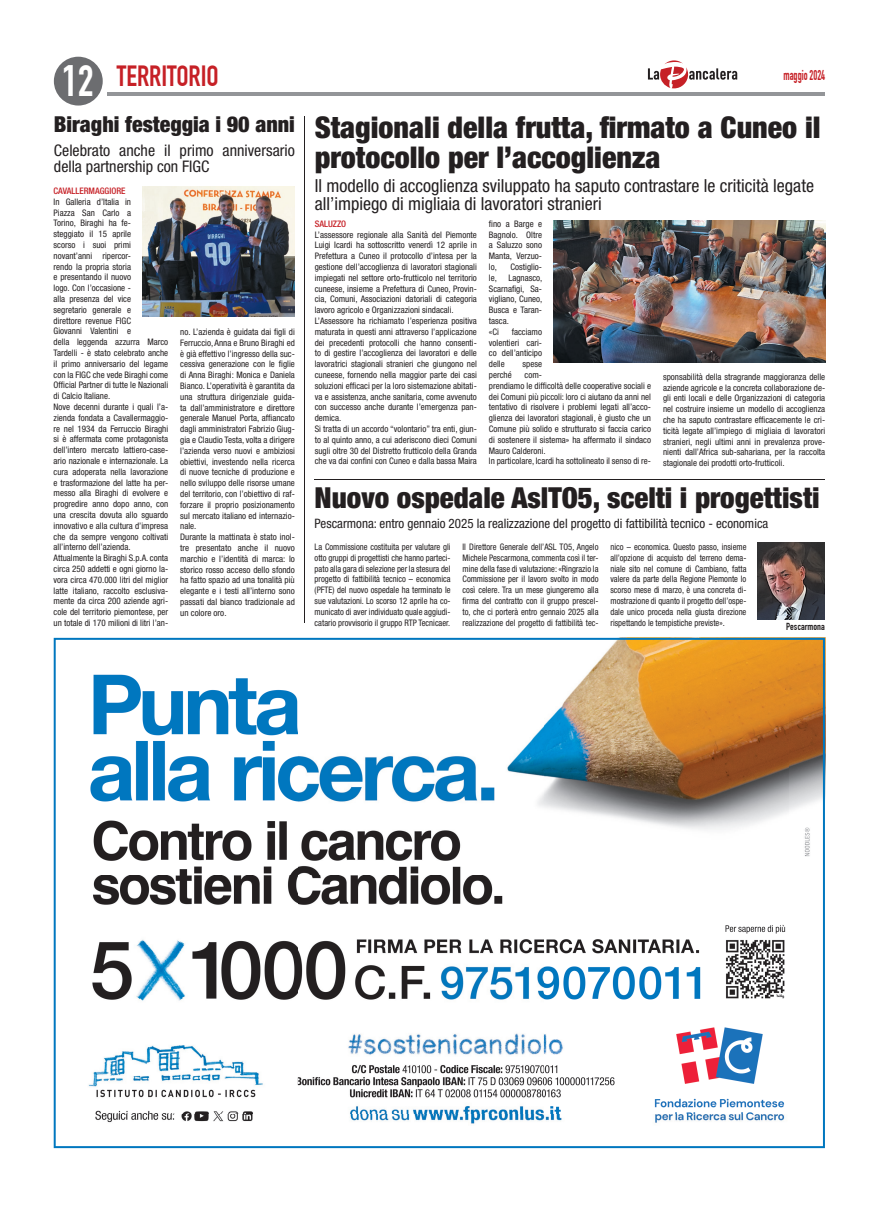
<style>
.page{position:relative;width:879px;height:1219px;background:#fff}
.page>*{position:absolute;margin:0;border:0;box-sizing:border-box;transform-origin:0 0}
.t1{font:700 43px "DIN Condensed";color:#fff}
.t2{font:900 condensed 30px/30px "Helvetica Neue LT Pro";color:#231f20}
.t3{font:900 condensed 29px "Helvetica Neue LT Pro";color:#231f20}
.t4{font:700 28.6px "DIN Condensed";color:#c62026}
.t5{font:900 condensed 22px "Helvetica Neue LT Pro";color:#231f20}
.t6{font:condensed 18px/18px "Helvetica Neue LT Pro";color:#231f20}
.t7{font:condensed 16px/16px "Helvetica Neue LT Pro";color:#231f20}
.t8{font:700 14px "DIN Condensed";color:#c62026;scale:.75 1}
.t9{font:condensed 13px "Helvetica Neue LT Pro";color:#231f20}
.t10{font:700 10px "DIN Condensed";color:#231f20}
.t11{font:condensed 9px/10.8px "Helvetica Neue LT Pro";color:#231f20}
.t12{font:condensed 9px/10.8px "Helvetica Neue LT Pro";color:#231f20;text-align:justify;scale:.95 1}
.t13{font:500 condensed 9px "Helvetica Neue LT Pro";color:#c62026}
</style>
<div class="page">
<svg style="left:54px;top:638px;width:771px;height:510px"></svg>
<div style="left:54px;top:57px;width:49px;height:49px;background:#6c6d70;border-radius:50%"></div>
<hr style="left:108px;top:93px;width:717px;height:3px;background:#939598">
<svg style="left:648px;top:60px;width:89px;height:28px"></svg>
<img style="left:142px;top:187px;width:152px;height:130px">
<img style="left:758px;top:542px;width:67px;height:77px">
<img style="left:553px;top:220px;width:272px;height:142px">
<hr style="left:304px;top:116px;width:1px;height:506px;background:#231f20">
<hr style="left:315px;top:480px;width:510px;height:1px;background:#231f20">
<h1 class="t1" style="left:62px;top:56px;width:33px">12</h1>
<h3 class="t8" style="left:783px;top:67px;width:57px">maggio 2024</h3>
<h3 class="t5" style="left:54px;top:111px;width:242px">Biraghi festeggia i 90 anni</h3>
<h3 class="t7" style="left:54px;top:142px;width:242px">Celebrato anche il primo anniversario della partnership con FIGC</h3>
<h3 class="t4" style="left:117px;top:59px;width:103px">TERRITORIO</h3>
<h2 class="t2" style="left:315px;top:112px;width:507px">Stagionali della frutta, firmato a Cuneo il protocollo per l’accoglienza</h2>
<h3 class="t6" style="left:315px;top:176px;width:501px">Il modello di accoglienza sviluppato ha saputo contrastare le criticità legate all’impiego di migliaia di lavoratori stranieri</h3>
<p class="t13" style="left:54px;top:185px;width:73px">CAVALLERMAGGIORE</p>
<p class="t11" style="left:54px;top:196px;width:116px">In Galleria d’Italia in<br>Piazza San Carlo a<br>Torino, Biraghi ha fe-<br>steggiato il 15 aprile<br>scorso i suoi primi novant’anni ripercor-<br>rendo la propria storia<br>e presentando il nuovo<br>logo. Con l’occasione -<br>alla presenza del vice<br>segretario generale e<br>direttore revenue FIGC<br>Giovanni Valentini e<br>della leggenda azzurra Marco<br>Tardelli - è stato celebrato anche il primo anniversario del legame con la FIGC che vede Biraghi come<br>Official Partner di tutte le Nazionali di Calcio Italiane.<br>Nove decenni durante i quali l’a&shy;zienda fondata a Cavallermaggio&shy;re nel 1934 da Ferruccio Biraghi si è affermata come protagonista dell’intero mercato lattiero-case&shy;ario nazionale e internazionale. La cura adoperata nella lavorazione e trasformazione del latte ha per&shy;messo alla Biraghi di evolvere e progredire anno dopo anno, con una crescita dovuta allo sguardo innovativo e alla cultura d’impresa che da sempre vengono coltivati all’interno dell’azienda.<br>Attualmente la Biraghi S.p.A. conta circa 250 addetti e ogni giorno la&shy;vora circa 470.000 litri del miglior latte italiano, raccolto esclusiva&shy;mente da circa 200 aziende agri&shy;cole del territorio piemontese, per un totale di 170 milioni di litri l’an-</p>
<p class="t13" style="left:315px;top:218px;width:33px">SALUZZO</p>
<p class="t11" style="left:315px;top:229px;width:164px">L’assessore regionale alla Sanità del Piemonte Luigi Icardi ha sottoscritto venerdì 12 aprile in Prefettura a Cuneo il protocollo d’intesa per la gestione dell’accoglienza di lavoratori stagionali impiegati nel settore orto-frutticolo nel territorio cuneese, insieme a Prefettura di Cuneo, Provin&shy;cia, Comuni, Associazioni datoriali di categoria lavoro agricolo e Organizzazioni sindacali.<br>L’Assessore ha richiamato l’esperienza positiva maturata in questi anni attraverso l’applicazione dei precedenti protocolli che hanno consenti&shy;to di gestire l’accoglienza dei lavoratori e delle lavoratrici stagionali stranieri che giungono nel cuneese, fornendo nella maggior parte dei casi soluzioni efficaci per la loro sistemazione abitati&shy;va e assistenza, anche sanitaria, come avvenuto con successo anche durante l’emergenza pan&shy;demica.<br>Si tratta di un accordo “volontario” tra enti, giun&shy;to al quinto anno, a cui aderiscono dieci Comuni sugli oltre 30 del Distretto frutticolo della Granda che va dai confini con Cuneo e dalla bassa Maira</p>
<p class="t11" style="left:489px;top:218px;width:55px;text-align:justify">fino a Barge e Bagnolo. Oltre a Saluzzo sono Manta, Verzuo&shy;lo,</p>
<p class="t11" style="left:510px;top:261px;width:33px">Costiglio-</p>
<p class="t11" style="left:489px;top:272px;width:55px;text-indent:19px">Lagnasco,<br>Scarnafigi, Sa&shy;vigliano, Cuneo,<br>Busca e Taran&shy;tasca.<br>«Ci</p>
<p class="t11" style="left:489px;top:272px;width:9px">le,</p>
<p class="t11" style="left:180px;top:326px;width:116px">no. L’azienda è guidata dai figli di Ferruccio, Anna e Bruno Biraghi ed è già effettivo l’ingresso della suc&shy;cessiva generazione con le figlie di Anna Biraghi: Monica e Daniela Bianco. L’operatività è garantita da una struttura dirigenziale guida&shy;ta dall’amministratore e direttore generale Manuel Porta, affiancato dagli amministratori Fabrizio Giug&shy;gia e Claudio Testa, volta a dirigere l’azienda verso nuovi e ambiziosi obiettivi, investendo nella ricerca di nuove tecniche di produzione e nello sviluppo delle risorse umane del territorio, con l’obiettivo di raf&shy;forzare il proprio posizionamento sul mercato italiano ed internazio&shy;nale.<br>Durante la mattinata è stato inol&shy;tre presentato anche il nuovo marchio e l’identità di marca: lo storico rosso acceso dello sfondo ha fatto spazio ad una tonalità più elegante e i testi all’interno sono passati dal bianco tradizionale ad un colore oro.</p>
<p class="t11" style="left:489px;top:326px;width:55px;text-align:justify;text-indent:23px">facciamo volentieri cari&shy;co dell’anticipo delle</p>
<p class="t11" style="left:522px;top:359px;width:21px">spese</p>
<p class="t11" style="left:489px;top:369px;width:24px">perché</p>
<p class="t11" style="left:489px;top:369px;width:164px;text-indent:36px">com-<br>prendiamo le difficoltà delle cooperative sociali e dei Comuni più piccoli: loro ci aiutano da anni nel tentativo di risolvere i problemi legati all’acco&shy;glienza dei lavoratori stagionali, è giusto che un Comune più solido e strutturato si faccia carico di sostenere il sistema» ha affermato il sindaco Mauro Calderoni.<br>In particolare, Icardi ha sottolineato il senso di re-</p>
<p class="t11" style="left:663px;top:371px;width:164px;text-align:justify">sponsabilità della stragrande maggioranza delle aziende agricole e la concreta collaborazione de&shy;gli enti locali e delle Organizzazioni di categoria nel costruire insieme un modello di accoglienza che ha saputo contrastare efficacemente le cri&shy;ticità legate all’impiego di migliaia di lavoratori stranieri, negli ultimi anni in prevalenza prove&shy;nienti dall’Africa sub-sahariana, per la raccolta stagionale dei prodotti orto-frutticoli.</p>
<h3 class="t3" style="left:315px;top:480px;width:506px">Nuovo ospedale AslTO5, scelti i progettisti</h3>
<h3 class="t9" style="left:315px;top:516px;width:455px">Pescarmona: entro gennaio 2025 la realizzazione del progetto di fattibilità tecnico - economica</h3>
<p class="t12" style="left:315px;top:541px;width:145px">La Commissione costituita per valutare gli otto gruppi di progettisti che hanno parteci&shy;pato alla gara di selezione per la stesura del progetto di fattibilità tecnico – economica (PFTE) del nuovo ospedale ha terminato le sue valutazioni. Lo scorso 12 aprile ha co&shy;municato di aver individuato quale aggiudi&shy;catario provvisorio il gruppo RTP Tecnicaer.</p>
<p class="t12" style="left:462px;top:541px;width:145px">Il Direttore Generale dell’ASL TO5, Angelo Michele Pescarmona, commenta così il ter&shy;mine della fase di valutazione: «Ringrazio la Commissione per il lavoro svolto in modo così celere. Tra un mese giungeremo alla firma del contratto con il gruppo prescel&shy;to, che ci porterà entro gennaio 2025 alla realizzazione del progetto di fattibilità tec-</p>
<p class="t12" style="left:610px;top:541px;width:145px">nico – economica. Questo passo, insieme all’opzione di acquisto del terreno dema&shy;niale sito nel comune di Cambiano, fatta valere da parte della Regione Piemonte lo scorso mese di marzo, è una concreta di&shy;mostrazione di quanto il progetto dell’ospe&shy;dale unico proceda nella giusta direzione rispettando le tempistiche previste».</p>
<p class="t10" style="left:786px;top:621px;width:40px">Pescarmona</p>
</div>
